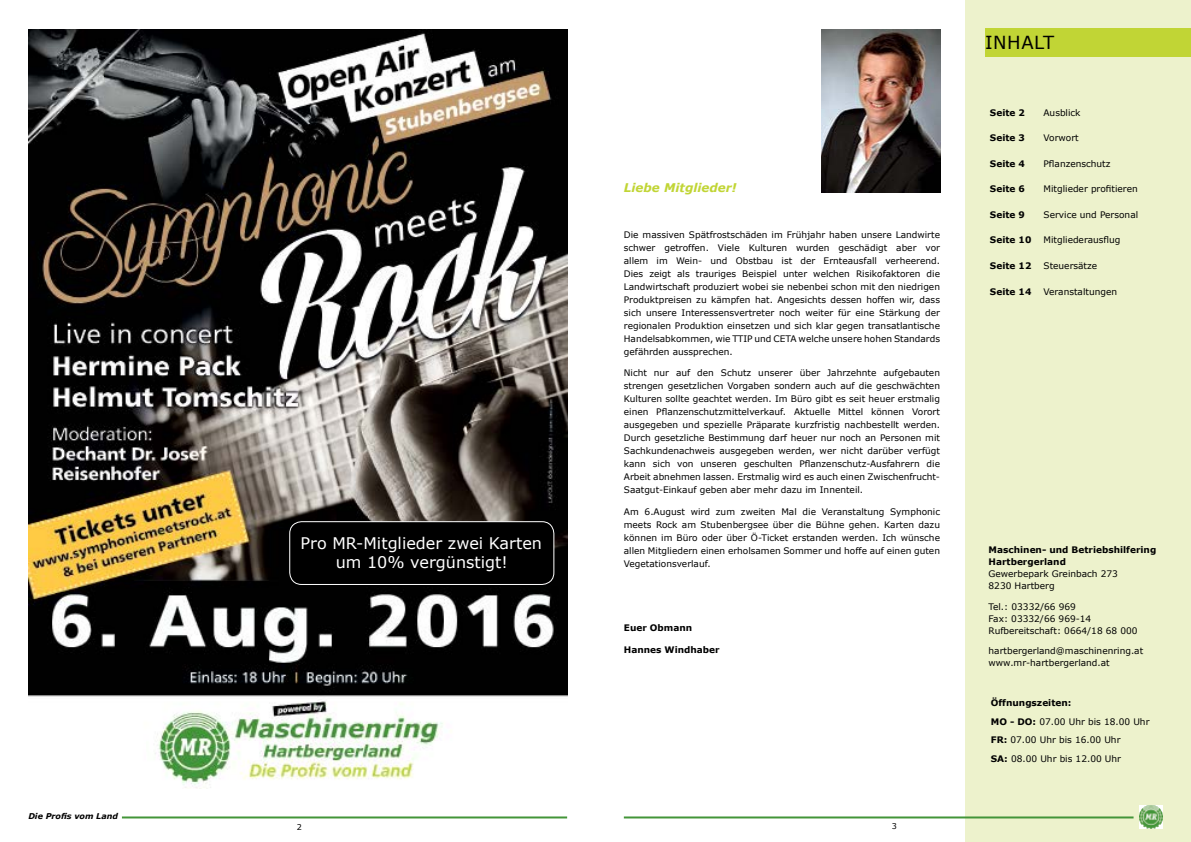
<style>
.page{position:relative;width:1191px;height:842px;background:#fff}
.page>*{position:absolute;margin:0;border:0;box-sizing:border-box;transform-origin:0 0}
.t1{font:18px "Verdana";color:#000}
.t2{font:16px/19.2px "Verdana";color:#fff;text-align:center}
.t3{font:italic 700 12px "Verdana";color:#c1d535}
.t4{font:9px/13px "Verdana";color:#000}
.t5{font:700 9px/12px "Verdana";color:#000}
.t6{font:italic 700 8px "Verdana";color:#000}
.t7{font:8px "Verdana";color:#000}
.s1{font-weight:700}
</style>
<div class="page">
<hr style="left:122px;top:816px;width:445px;height:2px;background:#439539">
<div style="left:965px;top:0;width:226px;height:842px;background:#edf2cc"></div>
<img style="left:822px;top:29px;width:118px;height:164px">
<div style="left:985px;top:28px;width:206px;height:29px;background:#c1d535"></div>
<hr style="left:624px;top:816px;width:509px;height:2px;background:#439539">
<img style="left:1139px;top:805px;width:23px;height:23px">
<img style="left:28px;top:29px;width:539px;height:760px">
<div style="left:290px;top:522px;width:264px;height:62px;background:#000;border-radius:12px"></div>
<div style="left:289px;top:521px;width:265px;height:64px;border:1px solid #fff;border-radius:12px"></div>
<p class="t6" style="left:28px;top:810px;width:91px">Die Profis vom Land</p>
<h2 class="t2" style="left:300px;top:533px;width:243px">Pro MR-Mitglieder zwei Karten um 10% vergünstigt!</h2>
<p class="t7" style="left:297px;top:821px;width:7px">2</p>
<h3 class="t3" style="left:624px;top:179px;width:114px">Liebe Mitglieder!</h3>
<p class="t4" style="left:624px;top:228px;width:318px;text-align:justify">Die massiven Spätfrostschäden im Frühjahr haben unsere Landwirte schwer getroffen. Viele Kulturen wurden geschädigt aber vor allem im Wein- und Obstbau ist der Ernteausfall verheerend.<br>Dies zeigt als trauriges Beispiel unter welchen Risikofaktoren die Landwirtschaft produziert wobei sie nebenbei schon mit den niedrigen Produktpreisen zu kämpfen hat. Angesichts dessen hoffen wir, dass sich unsere Interessensvertreter noch weiter für eine Stärkung der regionalen Produktion einsetzen und sich klar gegen transatlantische Handelsabkommen, wie TTIP und CETA welche unsere hohen Standards gefährden aussprechen.</p>
<p class="t4" style="left:624px;top:366px;width:318px;text-align:justify">Nicht nur auf den Schutz unserer über Jahrzehnte aufgebauten strengen gesetzlichen Vorgaben sondern auch auf die geschwächten Kulturen sollte geachtet werden. Im Büro gibt es seit heuer erstmalig einen Pflanzenschutzmittelverkauf. Aktuelle Mittel können Vorort ausgegeben und spezielle Präparate kurzfristig nachbestellt werden.<br>Durch gesetzliche Bestimmung darf heuer nur noch an Personen mit Sachkundenachweis ausgegeben werden, wer nicht darüber verfügt kann sich von unseren geschulten Pflanzenschutz-Ausfahrern die Arbeit abnehmen lassen. Erstmalig wird es auch einen Zwischenfrucht-Saatgut-Einkauf geben aber mehr dazu im Innenteil.</p>
<p class="t4" style="left:624px;top:505px;width:318px;text-align:justify">Am 6.August wird zum zweiten Mal die Veranstaltung Symphonic meets Rock am Stubenbergsee über die Bühne gehen. Karten dazu können im Büro oder über Ö-Ticket erstanden werden. Ich wünsche allen Mitgliedern einen erholsamen Sommer und hoffe auf einen guten Vegetationsverlauf.</p>
<p class="t5" style="left:624px;top:622px;width:70px">Euer Obmann</p>
<p class="t5" style="left:624px;top:643px;width:97px">Hannes Windhaber</p>
<p class="t7" style="left:891px;top:821px;width:7px">3</p>
<h1 class="t1" style="left:985px;top:30px;width:21px">Inhalt</h1>
<p class="t5" style="left:990px;top:106px;width:37px">Seite 2</p>
<p class="t4" style="left:1043px;top:106px;width:39px">Ausblick</p>
<p class="t5" style="left:990px;top:132px;width:37px">Seite 3</p>
<p class="t4" style="left:1043px;top:132px;width:37px">Vorwort</p>
<p class="t5" style="left:990px;top:157px;width:37px">Seite 4</p>
<p class="t4" style="left:1043px;top:157px;width:68px">Pflanzenschutz</p>
<p class="t5" style="left:990px;top:183px;width:37px">Seite 6</p>
<p class="t4" style="left:1043px;top:183px;width:96px">Mitglieder profitieren</p>
<p class="t5" style="left:990px;top:208px;width:37px">Seite 9</p>
<p class="t4" style="left:1043px;top:208px;width:96px">Service und Personal</p>
<p class="t5" style="left:990px;top:234px;width:43px">Seite 10</p>
<p class="t4" style="left:1043px;top:234px;width:78px">Mitgliederausflug</p>
<p class="t5" style="left:990px;top:259px;width:43px">Seite 12</p>
<p class="t4" style="left:1043px;top:259px;width:55px">Steuersätze</p>
<p class="t5" style="left:990px;top:285px;width:43px">Seite 14</p>
<p class="t4" style="left:1043px;top:285px;width:75px">Veranstaltungen</p>
<p class="t5" style="left:988px;top:544px;width:169px">Maschinen- und Betriebshilfering<br>Hartbergerland</p>
<p class="t4" style="left:988px;top:568px;width:131px;line-height:12px">Gewerbepark Greinbach 273<br>8230 Hartberg</p>
<p class="t4" style="left:988px;top:600px;width:151px;line-height:12px">Tel.: 03332/66 969<br>Fax: 03332/66 969-14<br>Rufbereitschaft: 0664/18 68 000</p>
<p class="t4" style="left:988px;top:645px;width:156px;line-height:12px">hartbergerland@maschinenring.at www.mr-hartbergerland.at</p>
<p class="t4" style="left:990px;top:694px;width:160px;line-height:18.5px"><span class="s1">Öffnungszeiten:<br>MO - DO:</span> 07.00 Uhr bis 18.00 Uhr<br><span class="s1">FR:</span> 07.00 Uhr bis 16.00 Uhr<br><span class="s1">SA:</span> 08.00 Uhr bis 12.00 Uhr</p>
</div>
